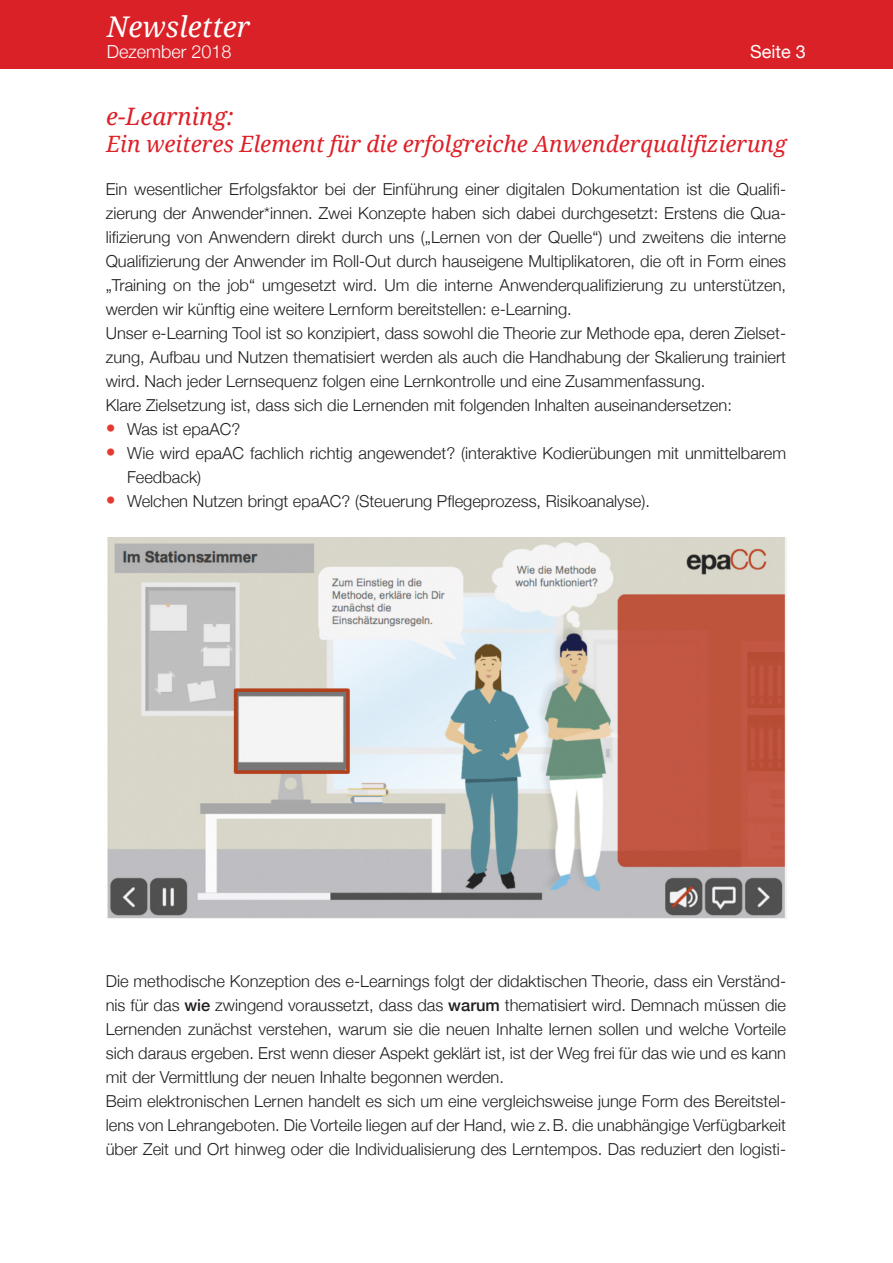
<style>
.page{position:relative;width:893px;height:1263px;background:#fff}
.page>*{position:absolute;margin:0;border:0;box-sizing:border-box;transform-origin:0 0}
.t1{font:italic 28.5px "Droid Serif";color:#fff}
.Überschrift{font:italic 24px "Droid Serif";color:#de2028}
.Überschrift-2{font:italic 22.5px "Droid Serif";color:#de2028}
.t2{font:300 18px "Helvetica Neue";color:#fff}
.t3{font:18px "Helvetica Neue";color:#fff}
.Standardtext{font:300 16.5px/24px "Helvetica Neue";color:#231f20;text-align:justify}
.s1{font-size:19.8px;color:#e53a30}
.s2{font-weight:500}
</style>
<div class="page">
<div style="left:0;top:0;width:893px;height:69px;background:#da2128"></div>
<img style="left:107px;top:538px;width:680px;height:380px">
<h1 class="t1" style="left:107px;top:10px;width:145px">Newsletter</h1>
<p class="t2" style="left:107px;top:37px;width:126px">Dezember 2018</p>
<p class="t3" style="left:750px;top:38px;width:57px">Seite 3</p>
<p class="Überschrift" style="left:106px;top:102px;width:129px">e-Learning:</p>
<p class="Überschrift-2" style="left:106px;top:131px;width:682px">Ein weiteres Element für die erfolgreiche Anwenderqualifizierung</p>
<p class="Standardtext" style="left:106px;top:175px;width:682px">Ein wesentlicher Erfolgsfaktor bei der Einführung einer digitalen Dokumentation ist die Qualifi&shy;zierung der Anwender*innen. Zwei Konzepte haben sich dabei durchgesetzt: Erstens die Qua&shy;lifizierung von Anwendern direkt durch uns („Lernen von der Quelle“) und zweitens die interne Qualifizierung der Anwender im Roll-Out durch hauseigene Multiplikatoren, die oft in Form eines „Training on the job“ umgesetzt wird. Um die interne Anwenderqualifizierung zu unterstützen, werden wir künftig eine weitere Lernform bereitstellen: e-Learning.</p>
<p class="Standardtext" style="left:106px;top:319px;width:682px">Unser e-Learning Tool ist so konzipiert, dass sowohl die Theorie zur Methode epa, deren Zielset&shy;zung, Aufbau und Nutzen thematisiert werden als auch die Handhabung der Skalierung trainiert wird. Nach jeder Lernsequenz folgen eine Lernkontrolle und eine Zusammenfassung.</p>
<p class="Standardtext" style="left:106px;top:391px;width:628px">Klare Zielsetzung ist, dass sich die Lernenden mit folgenden Inhalten auseinandersetzen:</p>
<p class="Standardtext" style="left:106px;top:415px;width:136px"><span class="s1">•</span> Was ist epaAC?</p>
<p class="Standardtext" style="left:127px;top:439px;width:661px;text-indent:-21px"><span class="s1">•</span> Wie wird epaAC fachlich richtig angewendet? (interaktive Kodierübungen mit unmittelbarem<br>Feedback)</p>
<p class="Standardtext" style="left:106px;top:487px;width:546px"><span class="s1">•</span> Welchen Nutzen bringt epaAC? (Steuerung Pflegeprozess, Risikoanalyse).</p>
<p class="Standardtext" style="left:106px;top:967px;width:682px">Die methodische Konzeption des e-Learnings folgt der didaktischen Theorie, dass ein Verständ&shy;nis für das <span class="s2">wie</span> zwingend voraussetzt, dass das <span class="s2">warum</span> thematisiert wird. Demnach müssen die Lernenden zunächst verstehen, warum sie die neuen Inhalte lernen sollen und welche Vorteile sich daraus ergeben. Erst wenn dieser Aspekt geklärt ist, ist der Weg frei für das wie und es kann mit der Vermittlung der neuen Inhalte begonnen werden.</p>
<p class="Standardtext" style="left:106px;top:1087px;width:682px">Beim elektronischen Lernen handelt es sich um eine vergleichsweise junge Form des Bereitstel&shy;lens von Lehrangeboten. Die Vorteile liegen auf der Hand, wie z.B. die unabhängige Verfügbarkeit über Zeit und Ort hinweg oder die Individualisierung des Lerntempos. Das reduziert den logisti-</p>
</div>
